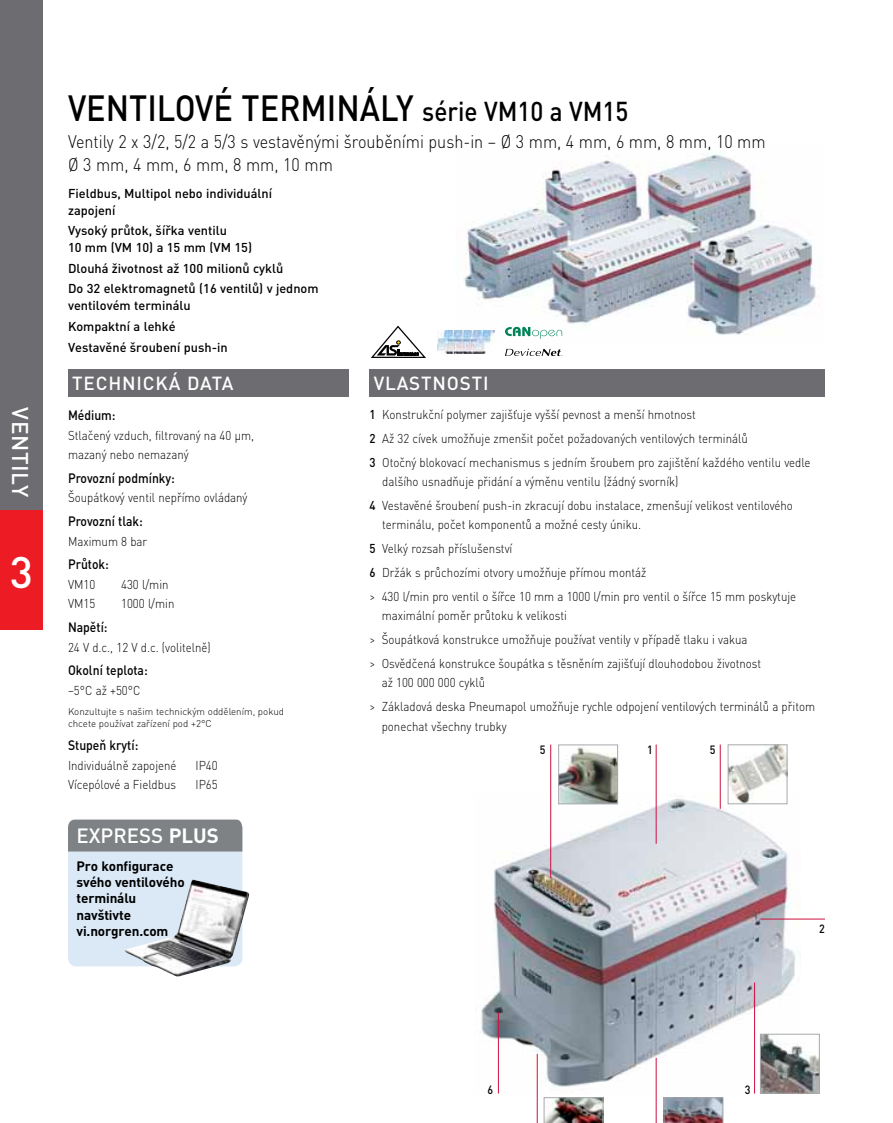
<style>
.page{position:relative;width:893px;height:1123px;background:#fff}
.page>*{position:absolute;margin:0;border:0;box-sizing:border-box;transform-origin:0 0}
.t1{font:500 43.5px "DIN";color:#fff}
.t2{font:500 36px "DIN";color:#000;scale:.9 1}
.t3{font:500 27px "DIN";color:#000;scale:.9 1}
.t4{font:500 22.5px "DIN";letter-spacing:.025em;color:#fff}
.t5{font:500 20.4px "DIN";color:#fff}
.t6{font:700 20.4px "DIN";color:#fff}
.t7{font:500 18.75px "DIN";letter-spacing:.045em;color:#fff}
.t8{font:300 18px "DINCE";color:#000;scale:.9 1}
.t9{font:300 18px "DIN";color:#000;scale:.9 1}
.t10{font:700 13.5px/16.2px "DIN";letter-spacing:-.01em;color:#000}
.t11{font:500 13.5px "DINCE";color:#000;scale:.9 1}
.t12{font:500 13.5px "DIN";color:#000;scale:.9 1}
.t13{font:300 12.75px/23.7px "DINCE";color:#000;scale:.9 1}
.t14{font:500 12.75px/20.7px "DINCE";color:#000}
.t15{font:300 12.75px "DIN";color:#000;scale:.9 1}
.t16{font:500 11.85px "DIN";color:#000;scale:.9 1}
.t17{font:300 9.75px/11.6px "DINCE";color:#000}
.s1{font-family:"DIN"}
.s2{font-family:"DIN";font-weight:500}
</style>
<div class="page">
<div style="left:0;top:0;width:43px;height:510px;background:#6d6d71"></div>
<div style="left:0;top:510px;width:43px;height:119px;background:#ec1b24"></div>
<img style="left:463px;top:154px;width:357px;height:182px">
<div style="left:68px;top:369px;width:281px;height:27px;background:#6d6d71"></div>
<svg style="left:371px;top:325px;width:55px;height:33px"></svg>
<img style="left:438px;top:330px;width:57px;height:23px">
<svg style="left:505px;top:327px;width:57px;height:12px"></svg>
<svg style="left:505px;top:349px;width:57px;height:7px"></svg>
<div style="left:369px;top:369px;width:456px;height:27px;background:#6d6d71"></div>
<img style="left:481px;top:794px;width:320px;height:300px">
<svg style="left:664px;top:1097px;width:59px;height:25px"></svg>
<svg style="left:544px;top:1097px;width:59px;height:25px"></svg>
<img style="left:730px;top:746px;width:55px;height:56px">
<div style="left:728px;top:744px;width:59px;height:60px;border:1px solid #a7a9ac"></div>
<img style="left:560px;top:747px;width:56px;height:55px">
<div style="left:558px;top:744px;width:60px;height:60px;border:1px solid #a7a9ac"></div>
<img style="left:762px;top:1035px;width:56px;height:56px">
<div style="left:760px;top:1033px;width:60px;height:60px;border:1px solid #a7a9ac"></div>
<hr style="left:498px;top:1012px;width:1px;height:81px;background:#cd1041">
<hr style="left:537px;top:1053px;width:1px;height:69px;background:#cd1041">
<hr style="left:656px;top:1057px;width:1px;height:65px;background:#cd1041">
<hr style="left:754px;top:982px;width:1px;height:111px;background:#cd1041">
<hr style="left:550px;top:744px;width:1px;height:134px;background:#cd1041">
<hr style="left:656px;top:744px;width:1px;height:99px;background:#cd1041">
<hr style="left:720px;top:744px;width:1px;height:64px;background:#cd1041">
<hr style="left:760px;top:918px;width:65px;height:1px;background:#cd1041">
<div style="left:68px;top:819px;width:174px;height:147px;background:#dbe8f6;border-radius:9px"></div>
<div style="left:68px;top:819px;width:174px;height:32px;background:#7f8284"></div>
<img style="left:124px;top:879px;width:125px;height:97px">
<h3 class="t4" style="left:35px;top:407px;width:92px;rotate:90deg">VENTILY</h3>
<h1 class="t1" style="left:10px;top:544px;width:25px">3</h1>
<h2 class="t2" style="left:68px;top:85px;width:42px">Ventilové</h2>
<h2 class="t2" style="left:242px;top:85px;width:23px">terminály</h2>
<h3 class="t3" style="left:422px;top:94px;width:231px">série VM10 a VM15</h3>
<h3 class="t8" style="left:68px;top:130px;width:777px">Ventily 2 x 3/2, 5/2 a 5/3 s vestavěnými šrouběními push-in – <span class="s1">Ø 3 mm, 4 mm, 6 mm, 8 mm, 10 mm</span></h3>
<h3 class="t9" style="left:68px;top:153px;width:296px">Ø 3 mm, 4 mm, 6 mm, 8 mm, 10 mm</h3>
<p class="t14" style="left:68px;top:185px;width:206px;line-height:16.5px">Fieldbus, Multipol nebo individuální zapojení</p>
<p class="t14" style="left:68px;top:222px;width:186px;line-height:16.5px">Vysoký průtok, šířka ventilu<br>10 mm (VM 10) a 15 mm (VM 15)</p>
<p class="t14" style="left:68px;top:257px;width:252px">Dlouhá životnost až 100 milionů cyklů<br>Do 32 elektromagnetů (16 ventilů) v jednom</p>
<p class="t14" style="left:68px;top:294px;width:161px">ventilovém terminálu<br>Kompaktní a lehké<br>Vestavěné šroubení push-in</p>
<h3 class="t7" style="left:72px;top:371px;width:163px">TECHNICKÁ DATA</h3>
<h3 class="t7" style="left:374px;top:371px;width:24px">Vlastnosti</h3>
<p class="t12" style="left:68px;top:406px;width:54px">Médium:</p>
<p class="t13" style="left:68px;top:425px;width:208px;line-height:19.5px">Stlačený vzduch, filtrovaný na 40 <span class="s1">μ</span>m, mazaný nebo nemazaný</p>
<p class="t12" style="left:68px;top:469px;width:120px">Provozní podmínky:</p>
<p class="t13" style="left:68px;top:486px;width:201px">Šoupátkový ventil nepřímo ovládaný</p>
<p class="t12" style="left:68px;top:512px;width:85px">Provozní tlak:</p>
<p class="t15" style="left:68px;top:533px;width:90px">Maximum 8 bar</p>
<p class="t11" style="left:68px;top:556px;width:47px">Průtok<span class="s1">:</span></p>
<p class="t15" style="left:68px;top:576px;width:32px">VM10</p>
<p class="t15" style="left:121px;top:576px;width:54px">430 l/min</p>
<p class="t15" style="left:68px;top:596px;width:32px">VM15</p>
<p class="t15" style="left:121px;top:596px;width:61px">1000 l/min</p>
<p class="t11" style="left:68px;top:618px;width:45px">Napětí:</p>
<p class="t13" style="left:68px;top:635px;width:160px">24 V d.c., 12 V d.c. (volitelně)</p>
<p class="t11" style="left:68px;top:662px;width:90px">Okolní teplota:</p>
<p class="t15" style="left:68px;top:682px;width:82px">–5°C až +50°C</p>
<p class="t17" style="left:68px;top:705px;width:218px">Konzultujte s našim technickým oddělením, pokud chcete používat zařízení pod +2°C</p>
<p class="t11" style="left:68px;top:736px;width:80px">Stupeň krytí:</p>
<p class="t13" style="left:68px;top:753px;width:122px">Individuálně zapojené</p>
<p class="t13" style="left:196px;top:753px;width:26px">IP40</p>
<p class="t13" style="left:68px;top:773px;width:122px">Vícepólové a Fieldbus</p>
<p class="t13" style="left:196px;top:773px;width:26px">IP65</p>
<h3 class="t5" style="left:77px;top:822px;width:26px">Express</h3>
<h3 class="t6" style="left:169px;top:821px;width:52px">PLUS</h3>
<p class="t10" style="left:77px;top:857px;width:110px">Pro konfigurace svého ventilového terminálu navštivte vi.norgren.com</p>
<p class="t13" style="left:369px;top:403px;width:491px"><span class="s2">1</span> Konstrukční polymer zajišťuje vyšší pevnost a menší hmotnost<br><span class="s2">2</span> Až 32 cívek umožňuje zmenšit počet požadovaných ventilových terminálů<br><span class="s2">3</span> Otočný blokovací mechanismus s jedním šroubem pro zajištění každého ventilu vedle</p>
<p class="t13" style="left:369px;top:470px;width:472px;text-indent:13px">dalšího usnadňuje přidání a výměnu ventilu (žádný svorník)<br><span class="s2">4</span> Vestavěné šroubení push-in zkracují dobu instalace, zmenšují velikost ventilového</p>
<p class="t13" style="left:369px;top:513px;width:476px;text-indent:13px">terminálu, počet komponentů a možné cesty úniku.<br><span class="s2">5</span> Velký rozsah příslušenství<br><span class="s2">6</span> Držák s průchozími otvory umožňuje přímou montáž<br>&gt; 430 l/min pro ventil o šířce 10 mm a 1000 l/min pro ventil o šířce 15 mm poskytuje</p>
<p class="t13" style="left:369px;top:604px;width:437px;text-indent:12px">maximální poměr průtoku k velikosti<br>&gt; Šoupátková konstrukce umožňuje používat ventily v případě tlaku i vakua<br>&gt; Osvědčená konstrukce šoupátka s těsněním zajišťují dlouhodobou životnost</p>
<p class="t13" style="left:369px;top:671px;width:497px;text-indent:12px">až 100 000 000 cyklů<br>&gt; Základová deska Pneumapol umožňuje rychle odpojení ventilových terminálů a přitom</p>
<p class="t13" style="left:382px;top:714px;width:140px">ponechat všechny trubky</p>
<p class="t16" style="left:540px;top:742px;width:8px">5</p>
<p class="t16" style="left:647px;top:742px;width:8px">1</p>
<p class="t16" style="left:710px;top:742px;width:8px">5</p>
<p class="t16" style="left:819px;top:921px;width:8px">2</p>
<p class="t16" style="left:488px;top:1081px;width:8px">6</p>
<p class="t16" style="left:745px;top:1081px;width:8px">3</p>
</div>
